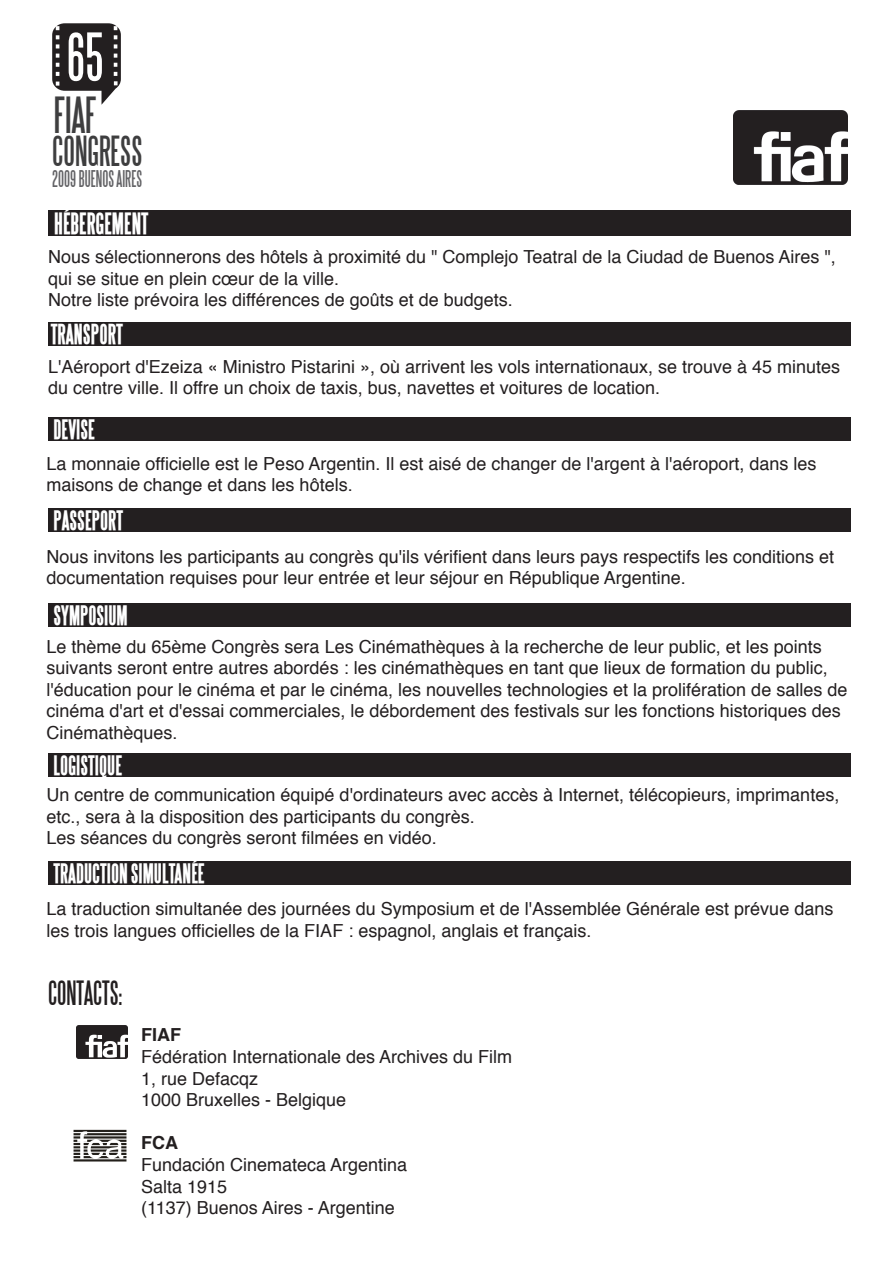
<style>
.page{position:relative;width:893px;height:1263px;background:#fff}
.page>*{position:absolute;margin:0;border:0;box-sizing:border-box;transform-origin:0 0}
.t1{font:60.9px "Steelfish";color:#fff}
.t2{font:45.6px "Steelfish";color:#3e3e3f}
.t3{font:38.1px "Steelfish";color:#3e3e3f}
.t4{font:30.75px "Steelfish";color:#231f20}
.t5{font:700 26.4px "Steelfish";color:#fff}
.t6{font:700 24.9px "Steelfish";color:#fff}
.t7{font:700 24.15px "Steelfish";color:#fff}
.t8{font:21.15px "Steelfish";color:#636366;scale:.94 1}
.t9{font:18px/21.6px "Helvetica";color:#231f20}
.t10{font:700 18px "Helvetica";color:#231f20}
</style>
<div class="page">
<div style="left:48px;top:322px;width:802px;height:24px;background:#231f20"></div>
<div style="left:48px;top:210px;width:802px;height:26px;background:#231f20"></div>
<svg style="left:52px;top:23px;width:69px;height:82px"></svg>
<div style="left:48px;top:417px;width:802px;height:24px;background:#231f20"></div>
<div style="left:48px;top:508px;width:802px;height:24px;background:#231f20"></div>
<div style="left:48px;top:603px;width:802px;height:24px;background:#231f20"></div>
<div style="left:48px;top:753px;width:802px;height:24px;background:#231f20"></div>
<div style="left:48px;top:861px;width:802px;height:24px;background:#231f20"></div>
<img style="left:76px;top:1026px;width:51px;height:33px">
<img style="left:734px;top:110px;width:113px;height:74px">
<img style="left:73px;top:1129px;width:54px;height:33px">
<h1 class="t1" style="left:67px;top:25px;width:39px">65</h1>
<h2 class="t2" style="left:54px;top:91px;width:44px">FIAF</h2>
<h3 class="t3" style="left:52px;top:131px;width:92px">CONGRESS</h3>
<p class="t8" style="left:52px;top:168px;width:97px">2009 BUENOS AIRES</p>
<h3 class="t5" style="left:54px;top:209px;width:96px">HÉBERGEMENT</h3>
<p class="t9" style="left:48px;top:245px;width:789px">Nous sélectionnerons des hôtels à proximité du " Complejo Teatral de la Ciudad de Buenos Aires ", qui se situe en plein cœur de la ville.<br>Notre liste prévoira les différences de goûts et de budgets.</p>
<h3 class="t6" style="left:51px;top:321px;width:74px">TRANSPORT</h3>
<p class="t9" style="left:48px;top:355px;width:794px">L'Aéroport d'Ezeiza « Ministro Pistarini », où arrivent les vols internationaux, se trouve à 45 minutes du centre ville. Il offre un choix de taxis, bus, navettes et voitures de location.</p>
<h3 class="t7" style="left:54px;top:416px;width:43px">DEVISE</h3>
<p class="t9" style="left:46px;top:452px;width:771px">La monnaie officielle est le Peso Argentin. Il est aisé de changer de l'argent à l'aéroport, dans les maisons de change et dans les hôtels.</p>
<h3 class="t7" style="left:54px;top:507px;width:71px">PASSEPORT</h3>
<p class="t9" style="left:46px;top:545px;width:789px">Nous invitons les participants au congrès qu'ils vérifient dans leurs pays respectifs les conditions et documentation requises pour leur entrée et leur séjour en République Argentine.</p>
<h3 class="t7" style="left:54px;top:602px;width:76px">SYMPOSIUM</h3>
<p class="t9" style="left:46px;top:635px;width:802px">Le thème du 65ème Congrès sera Les Cinémathèques à la recherche de leur public, et les points suivants seront entre autres abordés : les cinémathèques en tant que lieux de formation du public, l'éducation pour le cinéma et par le cinéma, les nouvelles technologies et la prolifération de salles de cinéma d'art et d'essai commerciales, le débordement des festivals sur les fonctions historiques des Cinémathèques.</p>
<h3 class="t7" style="left:54px;top:752px;width:70px">LOGISTIQUE</h3>
<p class="t9" style="left:46px;top:783px;width:794px">Un centre de communication équipé d'ordinateurs avec accès à Internet, télécopieurs, imprimantes, etc., sera à la disposition des participants du congrès.<br>Les séances du congrès seront filmées en vidéo.</p>
<h3 class="t7" style="left:54px;top:860px;width:153px">TRADUCTION SIMULTANÉE</h3>
<p class="t9" style="left:46px;top:897px;width:788px">La traduction simultanée des journées du Symposium et de l'Assemblée Générale est prévue dans les trois langues officielles de la FIAF : espagnol, anglais et français.</p>
<h3 class="t4" style="left:48px;top:977px;width:76px">CONTACTS:</h3>
<p class="t10" style="left:141px;top:1019px;width:41px">FIAF</p>
<p class="t9" style="left:141px;top:1045px;width:373px">Fédération Internationale des Archives du Film<br>1, rue Defacqz<br>1000 Bruxelles - Belgique</p>
<p class="t10" style="left:141px;top:1127px;width:38px">FCA</p>
<p class="t9" style="left:141px;top:1153px;width:268px">Fundación Cinemateca Argentina<br>Salta 1915<br>(1137) Buenos Aires - Argentine</p>
</div>
